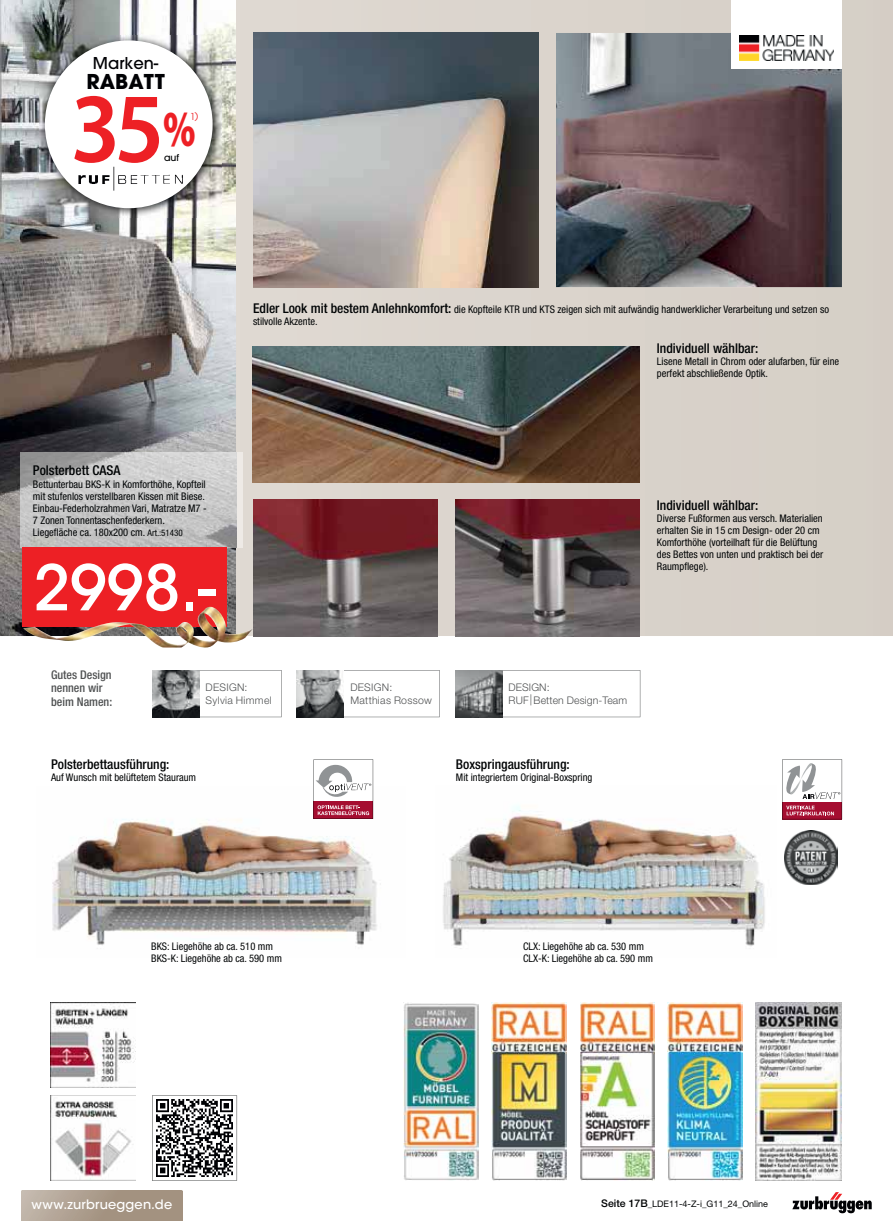
<style>
.page{position:relative;width:893px;height:1221px;background:#fff}
.page>*{position:absolute;margin:0;border:0;box-sizing:border-box;transform-origin:0 0}
.t1{font:600 99.75px "Myriad Pro";color:#ed2025;scale:.93 1}
.t2{font:500 62.25px "ITC Avant Garde Std";color:#fff}
.t3{font:700 20.25px "ITC Avant Garde Pro";color:#000104}
.t4{font:500 16.2px "ITC Avant Garde Pro";color:#000104}
.t5{font:500 condensed 13.5px "Helvetica Neue LT Pro";color:#000304}
.t6{font:500 12.9px "ITC Avant Garde Std";letter-spacing:.015em;color:#fff}
.t7{font:500 condensed 12px/13.5px "Helvetica Neue LT Pro";color:#4f5152}
.t8{font:condensed 10.5px/12px "Helvetica Neue LT Pro";color:#000304}
.t9{font:300 10.5px/12.6px "Helvetica Neue LT Pro";letter-spacing:.025em;color:#4f5152}
.t10{font:9.6px "ITC Avant Garde Pro";color:#ed2025}
.t11{font:500 9.45px "ITC Avant Garde Pro";color:#000304}
.t12{font:9px "Helvetica Neue LT Pro";color:#000304}
.s1{font-size:9px}
.s2{font-weight:500;font-size:13.5px}
.s3{font-size:10.95px}
.s4{font-weight:500;font-size:10.5px}
</style>
<div class="page">
<svg style="left:792px;top:1192px;width:80px;height:21px"></svg>
<svg style="left:21px;top:1190px;width:162px;height:30px;background:#ac9c8c"></svg>
<svg style="left:236px;top:0;width:657px;height:636px;background:#d8d1c9"></svg>
<img style="left:0;top:0;width:236px;height:636px">
<img style="left:253px;top:346px;width:387px;height:136px">
<img style="left:455px;top:500px;width:185px;height:136px">
<img style="left:253px;top:500px;width:185px;height:136px">
<img style="left:50px;top:1095px;width:86px;height:85px">
<img style="left:50px;top:1002px;width:86px;height:85px">
<img style="left:253px;top:33px;width:286px;height:254px">
<img style="left:556px;top:33px;width:286px;height:254px">
<svg style="left:782px;top:759px;width:60px;height:60px"></svg>
<img style="left:52px;top:786px;width:329px;height:159px">
<img style="left:443px;top:806px;width:322px;height:143px">
<svg style="left:314px;top:759px;width:59px;height:60px"></svg>
<img style="left:784px;top:830px;width:54px;height:54px">
<svg style="left:199px;top:670px;width:83px;height:47px"></svg>
<img style="left:152px;top:670px;width:47px;height:47px">
<svg style="left:344px;top:670px;width:96px;height:47px"></svg>
<img style="left:297px;top:670px;width:47px;height:47px">
<svg style="left:502px;top:670px;width:138px;height:47px"></svg>
<img style="left:455px;top:670px;width:47px;height:47px">
<svg style="left:152px;top:1095px;width:85px;height:85px"></svg>
<div style="left:731px;top:0;width:111px;height:68px;background:#fff"></div>
<img style="left:739px;top:35px;width:95px;height:26px">
<img style="left:404px;top:1003px;width:74px;height:177px">
<img style="left:492px;top:1002px;width:74px;height:178px">
<img style="left:580px;top:1002px;width:75px;height:178px">
<img style="left:668px;top:1002px;width:75px;height:178px">
<img style="left:756px;top:1002px;width:85px;height:178px">
<div style="left:236px;top:452px;width:6px;height:95px;background:#eeeae6"></div>
<img style="left:20px;top:452px;width:216px;height:95px">
<img style="left:39px;top:35px;width:182px;height:182px">
<div style="left:45px;top:40px;width:168px;height:168px;background:#fff;border-radius:50%"></div>
<img style="left:78px;top:166px;width:106px;height:24px">
<div style="left:22px;top:547px;width:205px;height:79px;background:#ed2025"></div>
<img style="left:23px;top:606px;width:230px;height:42px">
<h3 class="t4" style="left:93px;top:54px;width:67px">Marken-</h3>
<h3 class="t3" style="left:87px;top:70px;width:80px">RABATT</h3>
<h1 class="t1" style="left:71px;top:69px;width:136px">35<sup>%</sup></h1>
<p class="t10" style="left:190px;top:112px;width:10px">1)</p>
<p class="t11" style="left:164px;top:152px;width:17px">auf</p>
<p class="t5" style="left:33px;top:466px;width:89px">Polsterbett CASA</p>
<p class="t8" style="left:33px;top:479px;width:175px">Bettunterbau BKS-K in Komforthöhe, Kopfteil mit stufenlos verstellbaren Kissen mit Biese.<br>Einbau-Federholzrahmen Vari, Matratze M7 - 7 Zonen Tonnentaschenfederkern.<br>Liegefläche ca. 180x200 cm. <span class="s1">Art.:51430</span></p>
<h2 class="t2" style="left:33px;top:558px;width:184px">2998.-</h2>
<p class="t8" style="left:253px;top:304px;width:577px"><span class="s2">Edler Look mit bestem Anlehnkomfort:</span> die Kopfteile KTR und KTS zeigen sich mit aufwändig handwerklicher Verarbeitung und setzen so stilvolle Akzente.</p>
<p class="t5" style="left:657px;top:343px;width:103px">Individuell wählbar:</p>
<p class="t8" style="left:657px;top:357px;width:184px">Lisene Metall in Chrom oder alufarben, für eine perfekt abschließende Optik.</p>
<p class="t5" style="left:657px;top:500px;width:103px">Individuell wählbar:</p>
<p class="t8" style="left:657px;top:513px;width:168px">Diverse Fußformen aus versch. Materialien erhalten Sie in 15 cm Design- oder 20 cm Komforthöhe (vorteilhaft für die Belüftung des Bettes von unten und praktisch bei der Raumpflege).</p>
<p class="t7" style="left:51px;top:669px;width:63px">Gutes Design nennen wir beim Namen:</p>
<p class="t9" style="left:206px;top:681px;width:68px">DESIGN:<br>Sylvia Himmel</p>
<p class="t9" style="left:350px;top:681px;width:83px">DESIGN:<br>Matthias Rossow</p>
<p class="t5" style="left:51px;top:759px;width:120px">Polsterbettausführung:</p>
<p class="t8" style="left:51px;top:772px;width:147px">Auf Wunsch mit belüftetem Stauraum</p>
<p class="t9" style="left:509px;top:681px;width:120px">DESIGN:<br>RUF <span class="s3">|</span> Betten Design-Team</p>
<p class="t5" style="left:456px;top:759px;width:115px">Boxspringausführung:</p>
<p class="t8" style="left:456px;top:772px;width:138px">Mit integriertem Original-Boxspring</p>
<p class="t8" style="left:151px;top:941px;width:132px">BKS: Liegehöhe ab ca. 510 mm<br>BKS-K: Liegehöhe ab ca. 590 mm</p>
<p class="t8" style="left:523px;top:941px;width:131px">CLX: Liegehöhe ab ca. 530 mm<br>CLX-K: Liegehöhe ab ca. 590 mm</p>
<p class="t6" style="left:32px;top:1197px;width:142px">www.zurbrueggen.de</p>
<p class="t12" style="left:601px;top:1198px;width:168px"><span class="s4">Seite 17B</span>_LDE11-4-Z-i_G11_24_Online</p>
</div>
